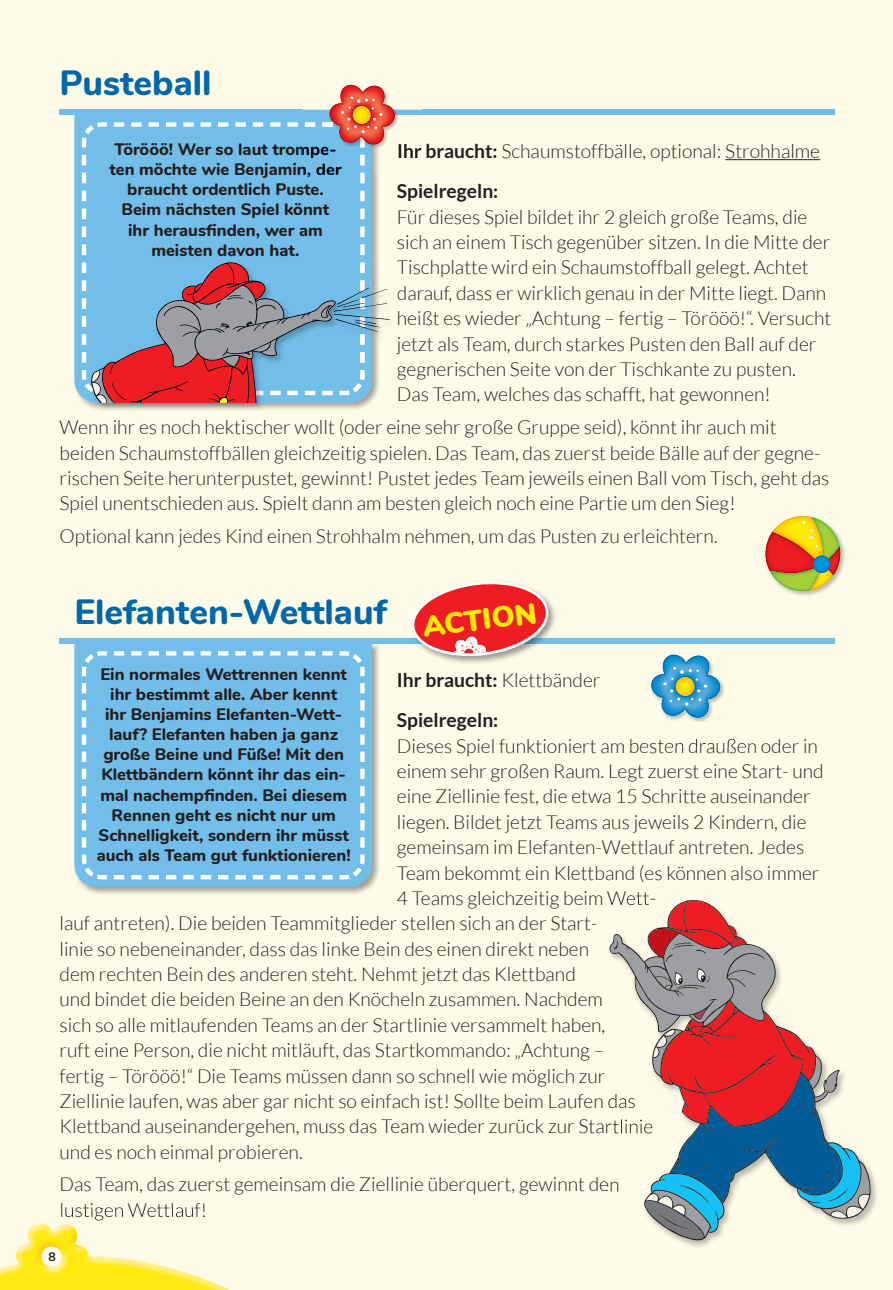
<style>
.page{position:relative;width:893px;height:1290px;background:#fefce9}
.page>*{position:absolute;margin:0;border:0;box-sizing:border-box;transform-origin:0 0}
.t1{font:800 35px "Nunito";color:#0067aa}
.t2{font:900 29.4px "Nunito";color:#ffea01}
.t3{font:300 19.25px/25.4px "Lato";color:#231f20}
.t4{font:700 19.25px/40.2px "Lato";color:#231f20}
.t5{font:800 16.62px/20.1px "Nunito";color:#231f20;text-align:center}
.t6{font:700 12.25px "Nunito";color:#231f20}
.s1{font-weight:700}
.s2{font-weight:300}
</style>
<div class="page">
<svg style="left:74px;top:115px;width:229px;height:286px;background:#7ac0e8"></svg>
<svg style="left:80px;top:121px;width:19px;height:20px"></svg>
<svg style="left:82px;top:122px;width:221px;height:33px;background:#7ec2ea"></svg>
<img style="left:83px;top:644px;width:296px;height:250px">
<svg style="left:74px;top:644px;width:298px;height:243px;background:#78bee6"></svg>
<div style="left:80px;top:649px;width:287px;height:232px;background:#73bde9"></div>
<div style="left:60px;top:110px;width:775px;height:5px;background:#73bde9"></div>
<hr style="left:725px;top:159px;width:95px;height:1px;background:#231f20">
<div style="left:60px;top:639px;width:775px;height:5px;background:#73bde9"></div>
<img style="left:409px;top:601px;width:148px;height:63px">
<img style="left:409px;top:639px;width:148px;height:5px">
<svg style="left:411px;top:582px;width:138px;height:76px"></svg>
<svg style="left:82px;top:155px;width:308px;height:248px;background:#8ba7c6"></svg>
<img style="left:677px;top:1169px;width:200px;height:78px">
<img style="left:609px;top:898px;width:46px;height:2px">
<img style="left:607px;top:1124px;width:2px;height:10px">
<svg style="left:610px;top:900px;width:260px;height:339px"></svg>
<img style="left:0;top:1220px;width:229px;height:70px">
<img style="left:61px;top:1209px;width:144px;height:11px">
<img style="left:303px;top:109px;width:119px;height:1px">
<img style="left:303px;top:115px;width:26px;height:28px">
<img style="left:305px;top:122px;width:24px;height:5px">
<img style="left:303px;top:149px;width:96px;height:24px">
<img style="left:360px;top:155px;width:5px;height:18px">
<img style="left:399px;top:144px;width:23px;height:14px">
<img style="left:303px;top:143px;width:33px;height:15px">
<img style="left:303px;top:163px;width:39px;height:10px">
<svg style="left:329px;top:84px;width:71px;height:65px"></svg>
<img style="left:623px;top:738px;width:126px;height:10px">
<img style="left:666px;top:654px;width:59px;height:69px">
<svg style="left:650px;top:655px;width:71px;height:63px"></svg>
<img style="left:787px;top:537px;width:58px;height:59px">
<svg style="left:765px;top:516px;width:75px;height:75px"></svg>
<h1 class="t1" style="left:60px;top:57px;width:153px">Pusteball</h1>
<p class="t5" style="left:109px;top:138px;width:234px">Törööö! Wer so laut trompe&shy;ten möchte wie Benjamin, der braucht ordentlich Puste.<br>Beim nächsten Spiel könnt ihr herausfinden, wer am meisten davon hat.</p>
<p class="t3" style="left:397px;top:131px;width:425px;line-height:40.2px"><span class="s1">Ihr braucht:</span> Schaumstoffbälle, optional: Strohhalme<br><span class="s1">Spielregeln:</span></p>
<p class="t3" style="left:397px;top:204px;width:436px">Für dieses Spiel bildet ihr 2 gleich große Teams, die sich an einem Tisch gegenüber sitzen. In die Mitte der Tischplatte wird ein Schaumstoffball gelegt. Achtet darauf, dass er wirklich genau in der Mitte liegt. Dann heißt es wieder „Achtung – fertig – Törööö!“. Versucht jetzt als Team, durch starkes Pusten den Ball auf der gegnerischen Seite von der Tischkante zu pusten.<br>Das Team, welches das schafft, hat gewonnen!</p>
<p class="t3" style="left:60px;top:415px;width:772px">Wenn ihr es noch hektischer wollt (oder eine sehr große Gruppe seid), könnt ihr auch mit beiden Schaumstoffbällen gleichzeitig spielen. Das Team, das zuerst beide Bälle auf der gegne&shy;rischen Seite herunterpustet, gewinnt! Pustet jedes Team jeweils einen Ball vom Tisch, geht das Spiel unentschieden aus. Spielt dann am besten gleich noch eine Partie um den Sieg!</p>
<p class="t3" style="left:60px;top:524px;width:660px">Optional kann jedes Kind einen Strohhalm nehmen, um das Pusten zu erleichtern.</p>
<h1 class="t1" style="left:74px;top:586px;width:314px">Elefanten-Wettlauf</h1>
<h2 class="t2" style="left:420px;top:605px;width:116px;rotate:-7deg">ACTION</h2>
<p class="t5" style="left:97px;top:663px;width:255px">Ein normales Wettrennen kennt ihr bestimmt alle. Aber kennt<br>ihr Benjamins Elefanten-Wett&shy;lauf? Elefanten haben ja ganz große Beine und Füße! Mit den<br>Klettbändern könnt ihr das ein&shy;mal nachempfinden. Bei diesem<br>Rennen geht es nicht nur um<br>Schnelligkeit, sondern ihr müsst auch als Team gut funktionieren!</p>
<p class="t4" style="left:397px;top:659px;width:205px">Ihr braucht: <span class="s2">Klettbänder<br></span>Spielregeln:</p>
<p class="t3" style="left:397px;top:733px;width:423px">Dieses Spiel funktioniert am besten draußen oder in</p>
<p class="t3" style="left:397px;top:758px;width:428px">einem sehr großen Raum. Legt zuerst eine Start- und</p>
<p class="t3" style="left:397px;top:784px;width:415px">eine Ziellinie fest, die etwa 15 Schritte auseinander</p>
<p class="t3" style="left:397px;top:809px;width:411px">liegen. Bildet jetzt Teams aus jeweils 2 Kindern, die</p>
<p class="t3" style="left:397px;top:834px;width:409px">gemeinsam im Elefanten-Wettlauf antreten. Jedes</p>
<p class="t3" style="left:397px;top:860px;width:424px">Team bekommt ein Klettband (es können also immer</p>
<p class="t3" style="left:397px;top:885px;width:261px">4 Teams gleichzeitig beim Wett-</p>
<p class="t3" style="left:60px;top:911px;width:539px">lauf antreten). Die beiden Teammitglieder stellen sich an der Start-</p>
<p class="t3" style="left:60px;top:936px;width:531px">linie so nebeneinander, dass das linke Bein des einen direkt neben</p>
<p class="t3" style="left:60px;top:961px;width:518px">dem rechten Bein des anderen steht. Nehmt jetzt das Klettband</p>
<p class="t3" style="left:60px;top:987px;width:545px">und bindet die beiden Beine an den Knöcheln zusammen. Nachdem</p>
<p class="t3" style="left:60px;top:1012px;width:547px">sich so alle mitlaufenden Teams an der Startlinie versammelt haben,</p>
<p class="t3" style="left:60px;top:1037px;width:546px">ruft eine Person, die nicht mitläuft, das Startkommando: „Achtung –</p>
<p class="t3" style="left:60px;top:1063px;width:548px">fertig – Törööö!“ Die Teams müssen dann so schnell wie möglich zur</p>
<p class="t3" style="left:60px;top:1088px;width:578px">Ziellinie laufen, was aber gar nicht so einfach ist! Sollte beim Laufen das</p>
<p class="t3" style="left:60px;top:1114px;width:595px">Klettband auseinandergehen, muss das Team wieder zurück zur Startlinie</p>
<p class="t3" style="left:60px;top:1139px;width:245px">und es noch einmal probieren.</p>
<p class="t3" style="left:60px;top:1172px;width:561px">Das Team, das zuerst gemeinsam die Ziellinie überquert, gewinnt den lustigen Wettlauf!</p>
<p class="t6" style="left:48px;top:1248px;width:9px">8</p>
</div>
